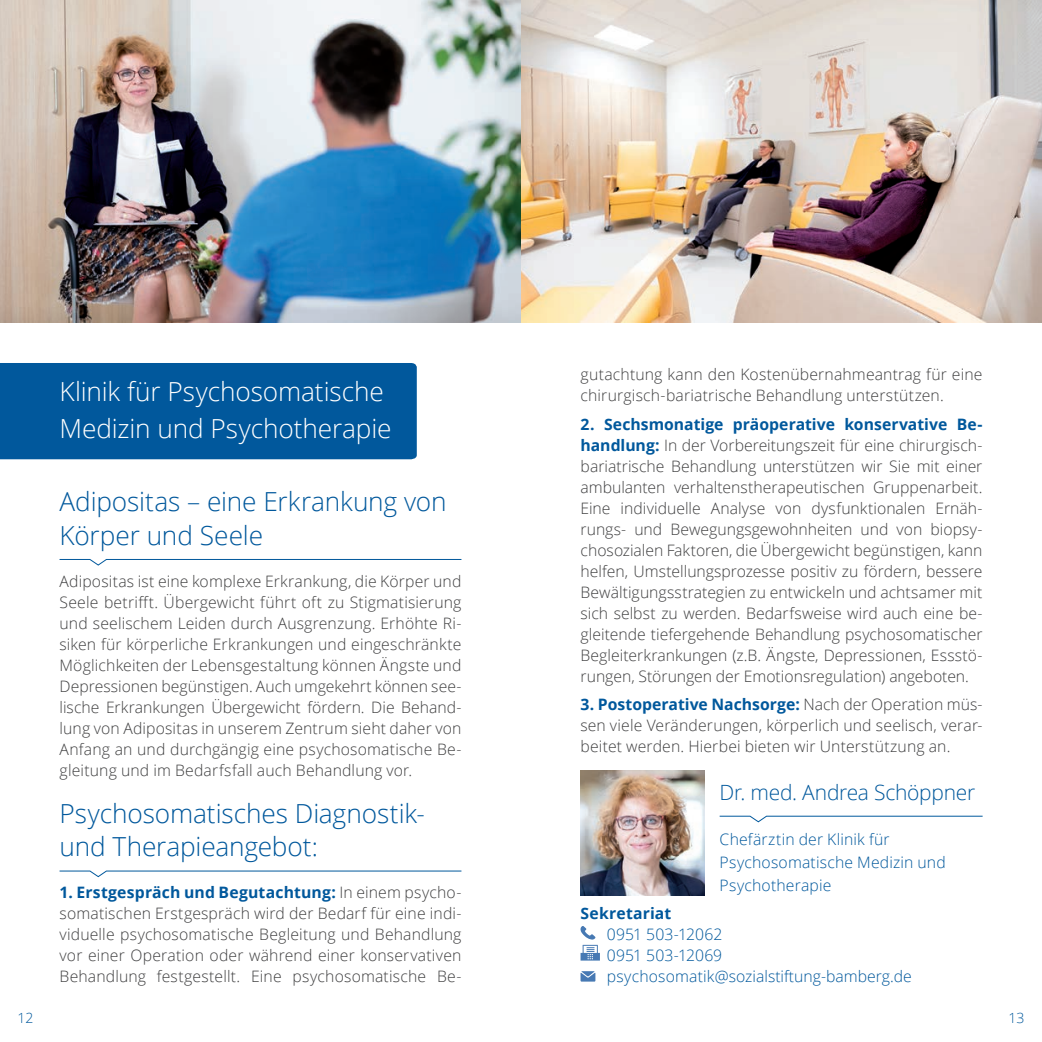
<style>
.page{position:relative;width:1042px;height:1042px;background:#fff}
.page>*{position:absolute;margin:0;border:0;box-sizing:border-box;transform-origin:0 0}
.t1{font:300 26.25px/33.2px "Open Sans";letter-spacing:-.005em;color:#01589c}
.t2{font:300 26.25px/36.8px "Open Sans";letter-spacing:-.005em;color:#fff}
.t3{font:300 21px "Open Sans";letter-spacing:-.015em;color:#01589c}
.t4{font:300 15.75px/21px "Open Sans";letter-spacing:.01em;color:#3e3e3f;text-align:justify}
.t5{font:300 15.75px/22.8px "Open Sans";letter-spacing:.01em;color:#01589c}
.t6{font:700 15.75px "Open Sans";letter-spacing:.01em;color:#01589c}
.t7{font:300 14px "Open Sans";color:#01589c}
.s1{font-weight:700;color:#01589c}
</style>
<div class="page">
<svg style="left:59px;top:559px;width:403px;height:7px"></svg>
<svg style="left:59px;top:870px;width:403px;height:7px"></svg>
<svg style="left:719px;top:815px;width:264px;height:8px"></svg>
<svg style="left:580px;top:926px;width:20px;height:34px"></svg>
<svg style="left:580px;top:971px;width:15px;height:10px"></svg>
<div style="left:0;top:363px;width:417px;height:96px;background:#01589c"></div>
<img style="left:0;top:0;width:1042px;height:323px">
<img style="left:581px;top:771px;width:124px;height:124px">
<h1 class="t2" style="left:60px;top:373px;width:333px">Klinik für Psychosomatische<br>Medizin und Psychotherapie</h1>
<h1 class="t1" style="left:60px;top:484px;width:389px">Adipositas – eine Erkrankung von<br>Körper und Seele</h1>
<p class="t4" style="left:60px;top:570px;width:403px">Adipositas ist eine komplexe Erkrankung, die Körper und Seele betrifft. Übergewicht führt oft zu Stigmatisierung und seelischem Leiden durch Ausgrenzung. Erhöhte Ri&shy;siken für körperliche Erkrankungen und eingeschränkte Möglichkeiten der Lebensgestaltung können Ängste und Depressionen begünstigen. Auch umgekehrt können see&shy;lische Erkrankungen Übergewicht fördern. Die Behand&shy;lung von Adipositas in unserem Zentrum sieht daher von Anfang an und durchgängig eine psychosomatische Be&shy;gleitung und im Bedarfsfall auch Behandlung vor.</p>
<h1 class="t1" style="left:60px;top:796px;width:367px">Psychosomatisches Diagnostik&shy;und Therapieangebot:</h1>
<p class="t4" style="left:60px;top:881px;width:403px"><span class="s1">1. Erstgespräch und Begutachtung:</span> In einem psycho&shy;somatischen Erstgespräch wird der Bedarf für eine indi&shy;viduelle psychosomatische Begleitung und Behandlung vor einer Operation oder während einer konservativen Behandlung festgestellt. Eine psychosomatische Be-</p>
<p class="t4" style="left:580px;top:364px;width:403px">gutachtung kann den Kostenübernahmeantrag für eine chirurgisch-bariatrische Behandlung unterstützen.</p>
<p class="t4" style="left:580px;top:413px;width:403px"><span class="s1">2. Sechsmonatige präoperative konservative Be&shy;handlung:</span> In der Vorbereitungszeit für eine chirurgisch&shy;bariatrische Behandlung unterstützen wir Sie mit einer ambulanten verhaltenstherapeutischen Gruppenarbeit.<br>Eine individuelle Analyse von dysfunktionalen Ernäh&shy;rungs- und Bewegungsgewohnheiten und von biopsy&shy;chosozialen Faktoren, die Übergewicht begünstigen, kann helfen, Umstellungsprozesse positiv zu fördern, bessere Bewältigungsstrategien zu entwickeln und achtsamer mit sich selbst zu werden. Bedarfsweise wird auch eine be&shy;gleitende tiefergehende Behandlung psychosomatischer Begleiterkrankungen (z.B. Ängste, Depressionen, Essstö&shy;rungen, Störungen der Emotionsregulation) angeboten.</p>
<p class="t4" style="left:580px;top:693px;width:403px"><span class="s1">3. Postoperative Nachsorge:</span> Nach der Operation müs&shy;sen viele Veränderungen, körperlich und seelisch, verar&shy;beitet werden. Hierbei bieten wir Unterstützung an.</p>
<h2 class="t3" style="left:719px;top:777px;width:257px">Dr. med. Andrea Schöppner</h2>
<p class="t5" style="left:719px;top:827px;width:228px">Chefärztin der Klinik für<br>Psychosomatische Medizin und<br>Psychotherapie</p>
<p class="t6" style="left:580px;top:902px;width:92px">Sekretariat</p>
<p class="t5" style="left:607px;top:923px;width:307px;line-height:21px">0951 503-12062<br>0951 503-12069 psychosomatik@sozialstiftung-bamberg.de</p>
<p class="t7" style="left:18px;top:1008px;width:17px">12</p>
<p class="t7" style="left:1008px;top:1008px;width:17px">13</p>
</div>
